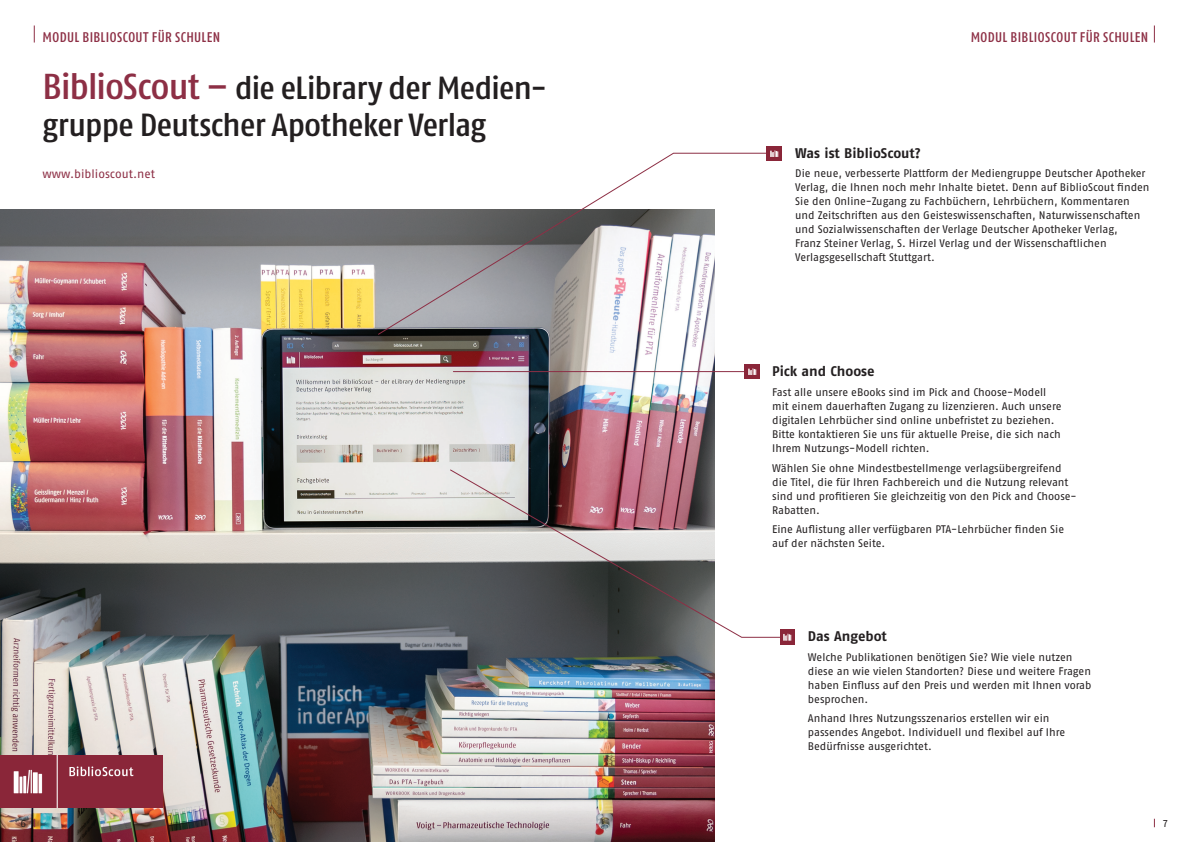
<style>
.page{position:relative;width:1191px;height:842px;background:#fff}
.page>*{position:absolute;margin:0;border:0;box-sizing:border-box;transform-origin:0 0}
.t1{font:500 condensed 32px/36px "Fago Pro";letter-spacing:-.02em;color:#231f20;scale:1.1 1}
.t2{font:500 condensed 14px "Fago Pro";letter-spacing:.03em;color:#8d2f45}
.t3{font:700 14px "Fago Pro";color:#231f20}
.t4{font:12px "Fago Pro";color:#8d2f45}
.t5{font:11px/14px "Fago Pro";letter-spacing:-.005em;color:#231f20}
.t6{font:10px "Fago Pro";color:#231f20}
.s1{font-size:36px;color:#8d2f45}
</style>
<div class="page">
<img style="left:0;top:210px;width:714px;height:632px">
<img style="left:0;top:755px;width:162px;height:53px">
<svg style="left:377px;top:152px;width:396px;height:184px"></svg>
<hr style="left:453px;top:371px;width:292px;height:1px;background:#8d2f45">
<svg style="left:449px;top:469px;width:332px;height:169px"></svg>
<img style="left:767px;top:146px;width:14px;height:14px">
<img style="left:745px;top:365px;width:14px;height:14px">
<img style="left:780px;top:630px;width:15px;height:14px">
<svg style="left:34px;top:26px;width:1px;height:17px"></svg>
<svg style="left:1154px;top:26px;width:1px;height:17px"></svg>
<p class="t2" style="left:43px;top:29px;width:179px">MODUL BIBLIOSCOUT FÜR SCHULEN</p>
<p class="t2" style="left:970px;top:29px;width:179px">MODUL BIBLIOSCOUT FÜR SCHULEN</p>
<h1 class="t1" style="left:43px;top:70px;width:460px"><span class="s1">BiblioScout –</span> die eLibrary der Medien&shy;gruppe Deutscher Apotheker Verlag</h1>
<p class="t4" style="left:43px;top:167px;width:114px">www.biblioscout.net</p>
<p class="t3" style="left:795px;top:144px;width:127px">Was ist BiblioScout?</p>
<p class="t5" style="left:795px;top:167px;width:356px">Die neue, verbesserte Plattform der Mediengruppe Deutscher Apotheker Verlag, die Ihnen noch mehr Inhalte bietet. Denn auf BiblioScout finden Sie den Online-Zugang zu Fachbüchern, Lehrbüchern, Kommentaren und Zeitschriften aus den Geisteswissenschaften, Naturwissenschaften und Sozialwissenschaften der Verlage Deutscher Apotheker Verlag,<br>Franz Steiner Verlag, S. Hirzel Verlag und der Wissenschaftlichen Verlagsgesellschaft Stuttgart.</p>
<p class="t3" style="left:772px;top:363px;width:104px">Pick and Choose</p>
<p class="t5" style="left:772px;top:385px;width:291px">Fast alle unsere eBooks sind im Pick and Choose-Modell mit einem dauerhaften Zugang zu lizenzieren. Auch unsere digitalen Lehrbücher sind online unbefristet zu beziehen.<br>Bitte kontaktieren Sie uns für aktuelle Preise, die sich nach Ihrem Nutzungs-Modell richten.</p>
<p class="t5" style="left:772px;top:461px;width:306px">Wählen Sie ohne Mindestbestellmenge verlagsübergreifend die Titel, die für Ihren Fachbereich und die Nutzung relevant sind und profitieren Sie gleichzeitig von den Pick and Choose-Rabatten.</p>
<p class="t5" style="left:772px;top:522px;width:293px">Eine Auflistung aller verfügbaren PTA-Lehrbücher finden Sie auf der nächsten Seite.</p>
<p class="t3" style="left:808px;top:628px;width:80px">Das Angebot</p>
<p class="t5" style="left:808px;top:650px;width:285px">Welche Publikationen benötigen Sie? Wie viele nutzen diese an wie vielen Standorten? Diese und weitere Fragen haben Einfluss auf den Preis und werden mit Ihnen vorab besprochen.</p>
<p class="t5" style="left:808px;top:712px;width:259px">Anhand Ihres Nutzungsszenarios erstellen wir ein passendes Angebot. Individuell und flexibel auf Ihre<br>Bedürfnisse ausgerichtet.</p>
<p class="t6" style="left:20px;top:818px;width:7px">6</p>
<p class="t6" style="left:1162px;top:818px;width:7px">7</p>
</div>
